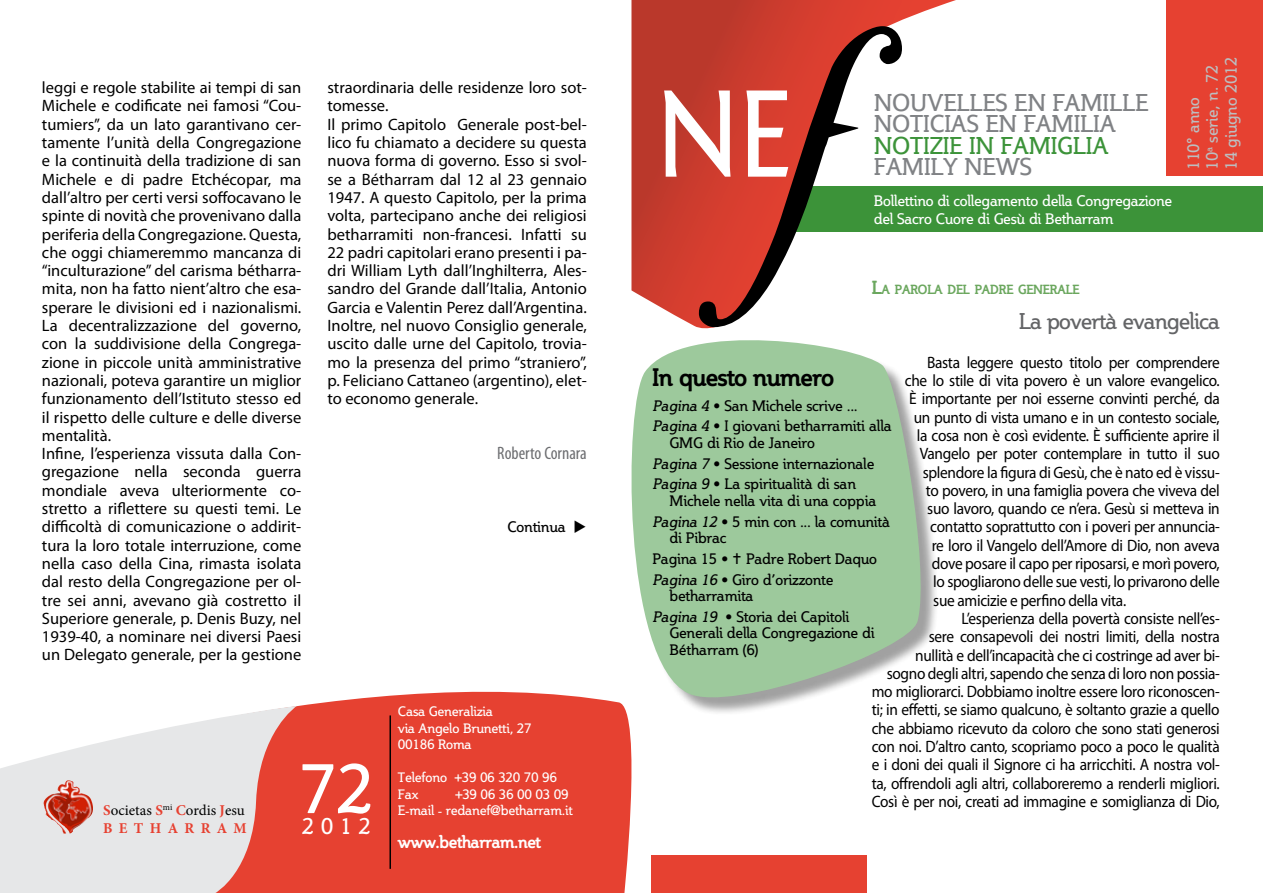
<style>
.page{position:relative;width:1263px;height:893px;background:#fff}
.page>*{position:absolute;margin:0;border:0;box-sizing:border-box;transform-origin:0 0}
.t1{font:69px "Steinem";color:#fff}
.t2{font:24px/21.6px "Steinem";color:#808285}
.t3{font:24px "Steinem";color:#3c9339}
.t4{font:700 24px "Steinem";letter-spacing:-.005em;color:#000}
.t5{font:22.5px "Steinem";letter-spacing:-.03em;color:#636466}
.t6{font:22.5px "Steinem";color:#fff}
.t7{font:condensed 18px "Myriad Pro";color:#6d6e71}
.t8{font:16.5px/18.3px "Myriad Pro";color:#000}
.t9{font:16.5px "Myriad Pro";letter-spacing:-.02em;color:#000;scale:.93 1}
.t10{font:16.5px/18.8px "Steinem";color:#bcbec0}
.t11{font:700 16.5px "Steinem";letter-spacing:-.005em;color:#fff}
.t12{font:15px/20.7px "Steinem";letter-spacing:-.005em;color:#000}
.t13{font:15px/18px "Steinem";letter-spacing:-.01em;color:#fff}
.t14{font:15px/18px "Minion Pro";color:#000}
.t15{font:13.5px/16.5px "Steinem";letter-spacing:-.005em;color:#fff}
.t16{font:700 12.6px "Steinem";color:#6ba75e}
.s1{font-weight:700;color:#e64131}
.s2{font-size:18px}
.s3{font-style:italic}
</style>
<div class="page">
<div style="left:740px;top:187px;width:523px;height:45px;background:#3c9339"></div>
<div style="left:1166px;top:0;width:97px;height:175px;background:#e64131"></div>
<div style="left:665px;top:856px;width:202px;height:37px;background:#e64131"></div>
<svg style="left:631px;top:0;width:325px;height:329px"></svg>
<svg style="left:699px;top:26px;width:203px;height:301px"></svg>
<svg style="left:664px;top:91px;width:66px;height:86px"></svg>
<svg style="left:746px;top:91px;width:42px;height:86px"></svg>
<div style="left:297px;top:691px;width:335px;height:202px;background:#e64131"></div>
<svg style="left:0;top:706px;width:297px;height:187px;fill:#e6e7e8"></svg>
<hr style="left:389px;top:715px;width:2px;height:154px;background:#000">
<div style="left:634px;top:342px;width:305px;height:374px;background:#000;opacity:.75"></div>
<svg style="left:630px;top:340px;width:301px;height:374px;background:#adcfac"></svg>
<img style="left:43px;top:780px;width:50px;height:53px">
<div style="left:651px;top:856px;width:202px;height:37px;background:#e64131"></div>
<svg style="left:733px;top:553px;width:8px;height:11px"></svg>
<p class="t8" style="left:42px;top:78px;width:261px">leggi e regole stabilite ai tempi di san Michele e codificate nei famosi “Cou&shy;tumiers”, da un lato garantivano cer&shy;tamente l’unità della Congregazione e la continuità della tradizione di san Michele e di padre Etchécopar, ma dall’altro per certi versi soffocavano le spinte di novità che provenivano dalla periferia della Congregazione. Questa, che oggi chiameremmo mancanza di “inculturazione” del carisma bétharra&shy;mita, non ha fatto nient’altro che esa&shy;sperare le divisioni ed i nazionalismi.<br>La decentralizzazione del governo, con la suddivisione della Congrega&shy;zione in piccole unità amministrative nazionali, poteva garantire un miglior funzionamento dell’Istituto stesso ed il rispetto delle culture e delle diverse mentalità.<br>Infine, l’esperienza vissuta dalla Con&shy;gregazione nella seconda guerra mondiale aveva ulteriormente co&shy;stretto a riflettere su questi temi. Le difficoltà di comunicazione o addirit&shy;tura la loro totale interruzione, come nella caso della Cina, rimasta isolata dal resto della Congregazione per ol&shy;tre sei anni, avevano già costretto il Superiore generale, p. Denis Buzy, nel 1939-40, a nominare nei diversi Paesi un Delegato generale, per la gestione</p>
<p class="t8" style="left:327px;top:78px;width:261px">straordinaria delle residenze loro sot&shy;tomesse.<br>Il primo Capitolo Generale post-bel&shy;lico fu chiamato a decidere su questa nuova forma di governo. Esso si svol&shy;se a Bétharram dal 12 al 23 gennaio 1947. A questo Capitolo, per la prima volta, partecipano anche dei religiosi betharramiti non-francesi. Infatti su 22 padri capitolari erano presenti i pa&shy;dri William Lyth dall’Inghilterra, Ales&shy;sandro del Grande dall’Italia, Antonio Garcia e Valentin Perez dall’Argentina.<br>Inoltre, nel nuovo Consiglio generale, uscito dalle urne del Capitolo, trovia&shy;mo la presenza del primo “straniero”, p. Feliciano Cattaneo (argentino), elet&shy;to economo generale.</p>
<p class="t7" style="left:497px;top:442px;width:91px">Roberto Cornara</p>
<p class="t12" style="left:507px;top:517px;width:81px">Continua ◆</p>
<p class="t14" style="left:103px;top:802px;width:145px"><span class="s1">S</span>ocietas <span class="s1">S</span><sup>mi</sup> <span class="s1">C</span>ordis <span class="s1">J</span>esu<br><span class="s1">B E T H A R R A M</span></p>
<h1 class="t1" style="left:299px;top:751px;width:77px">72</h1>
<h3 class="t6" style="left:302px;top:814px;width:71px">2012</h3>
<p class="t15" style="left:398px;top:703px;width:135px">Casa Generalizia<br>via Angelo Brunetti, 27<br>00186 Roma</p>
<p class="t15" style="left:398px;top:769px;width:160px">Telefono +39 06 320 70 96<br>Fax</p>
<p class="t15" style="left:398px;top:786px;width:176px;text-indent:57px">+39 06 36 00 03 09<br>E-mail - redanef@betharram.it</p>
<p class="t11" style="left:398px;top:833px;width:144px">www.betharram.net</p>
<h2 class="t2" style="left:874px;top:92px;width:276px">Nouvelles en Famille<br>Noticias en familia</h2>
<h2 class="t3" style="left:874px;top:132px;width:236px">Notizie in famiglia</h2>
<h2 class="t2" style="left:874px;top:157px;width:157px">Family News</h2>
<p class="t13" style="left:874px;top:192px;width:300px">Bollettino di collegamento della Congregazione del Sacro Cuore di Gesù di Betharram</p>
<p class="t10" style="left:1184px;top:170px;width:114px;rotate:-90deg">110° anno<br>10<sup>a</sup> serie, n. 72<br>14 giugno 2012</p>
<p class="t16" style="left:872px;top:283px;width:209px"><span class="s2">L</span>A PAROLA DEL PADRE GENERALE</p>
<h3 class="t5" style="left:1019px;top:308px;width:203px">La povertà evangelica</h3>
<p class="t9" style="left:927px;top:352px;width:316px">Basta leggere questo titolo per comprendere</p>
<p class="t9" style="left:905px;top:370px;width:340px">che lo stile di vita povero è un valore evangelico.</p>
<p class="t9" style="left:909px;top:389px;width:335px">È importante per noi esserne convinti perché, da</p>
<p class="t9" style="left:914px;top:407px;width:331px">un punto di vista umano e in un contesto sociale,</p>
<p class="t9" style="left:917px;top:425px;width:327px">la cosa non è così evidente. È sufficiente aprire il</p>
<p class="t9" style="left:920px;top:443px;width:324px">Vangelo per poter contemplare in tutto il suo</p>
<p class="t9" style="left:923px;top:462px;width:321px">splendore la figura di Gesù, che è nato ed è vissu-</p>
<p class="t9" style="left:926px;top:480px;width:318px">to povero, in una famiglia povera che viveva del</p>
<p class="t9" style="left:927px;top:498px;width:316px">suo lavoro, quando ce n’era. Gesù si metteva in</p>
<p class="t9" style="left:930px;top:517px;width:313px">contatto soprattutto con i poveri per annuncia-</p>
<p class="t9" style="left:932px;top:535px;width:311px">re loro il Vangelo dell’Amore di Dio, non aveva</p>
<p class="t9" style="left:932px;top:553px;width:311px">dove posare il capo per riposarsi, e morì povero,</p>
<p class="t9" style="left:933px;top:572px;width:310px">lo spogliarono delle sue vesti, lo privarono delle</p>
<p class="t9" style="left:933px;top:590px;width:209px">sue amicizie e perfino della vita.</p>
<p class="t9" style="left:961px;top:608px;width:279px">L’esperienza della povertà consiste nell’es-</p>
<p class="t9" style="left:929px;top:626px;width:314px">sere consapevoli dei nostri limiti, della nostra</p>
<p class="t9" style="left:915px;top:645px;width:329px">nullità e dell’incapacità che ci costringe ad aver bi-</p>
<p class="t9" style="left:887px;top:663px;width:360px">sogno degli altri, sapendo che senza di loro non possia-</p>
<p class="t9" style="left:872px;top:681px;width:376px">mo migliorarci. Dobbiamo inoltre essere loro riconoscen-</p>
<p class="t9" style="left:872px;top:700px;width:376px">ti; in effetti, se siamo qualcuno, è soltanto grazie a quello</p>
<p class="t9" style="left:872px;top:718px;width:376px">che abbiamo ricevuto da coloro che sono stati generosi</p>
<p class="t9" style="left:872px;top:736px;width:376px">con noi. D’altro canto, scopriamo poco a poco le qualità</p>
<p class="t9" style="left:872px;top:755px;width:376px">e i doni dei quali il Signore ci ha arricchiti. A nostra vol-</p>
<p class="t9" style="left:872px;top:773px;width:376px">ta, offrendoli agli altri, collaboreremo a renderli migliori.</p>
<p class="t9" style="left:872px;top:791px;width:376px">Così è per noi, creati ad immagine e somiglianza di Dio,</p>
<h2 class="t4" style="left:652px;top:363px;width:183px">In questo numero</h2>
<p class="t12" style="left:652px;top:395px;width:241px"><span class="s3">Pagina 4</span> • San Michele scrive ...<br><span class="s3">Pagina 4</span> • I giovani betharramiti alla</p>
<p class="t12" style="left:652px;top:432px;width:223px;text-indent:17px">GMG di Rio de Janeiro<br><span class="s3">Pagina 7</span> • Sessione internazionale<br><span class="s3">Pagina 9</span> • La spiritualità di san</p>
<p class="t12" style="left:652px;top:490px;width:239px;text-align:center">Michele nella vita di una coppia<br><span class="s3">Pagina 12</span> • 5 min con ... la comunità</p>
<p class="t12" style="left:652px;top:528px;width:226px;text-indent:17px">di Pibrac<br>Pagina 15 • Padre Robert Daquo<br><span class="s3">Pagina 16</span> • Giro d’orizzonte</p>
<p class="t12" style="left:652px;top:586px;width:198px;text-indent:17px">betharramita<br><span class="s3">Pagina 19</span> • Storia dei Capitoli</p>
<p class="t12" style="left:669px;top:625px;width:206px;line-height:16.5px">Generali della Congregazione di<br>Bétharram (6)</p>
</div>
